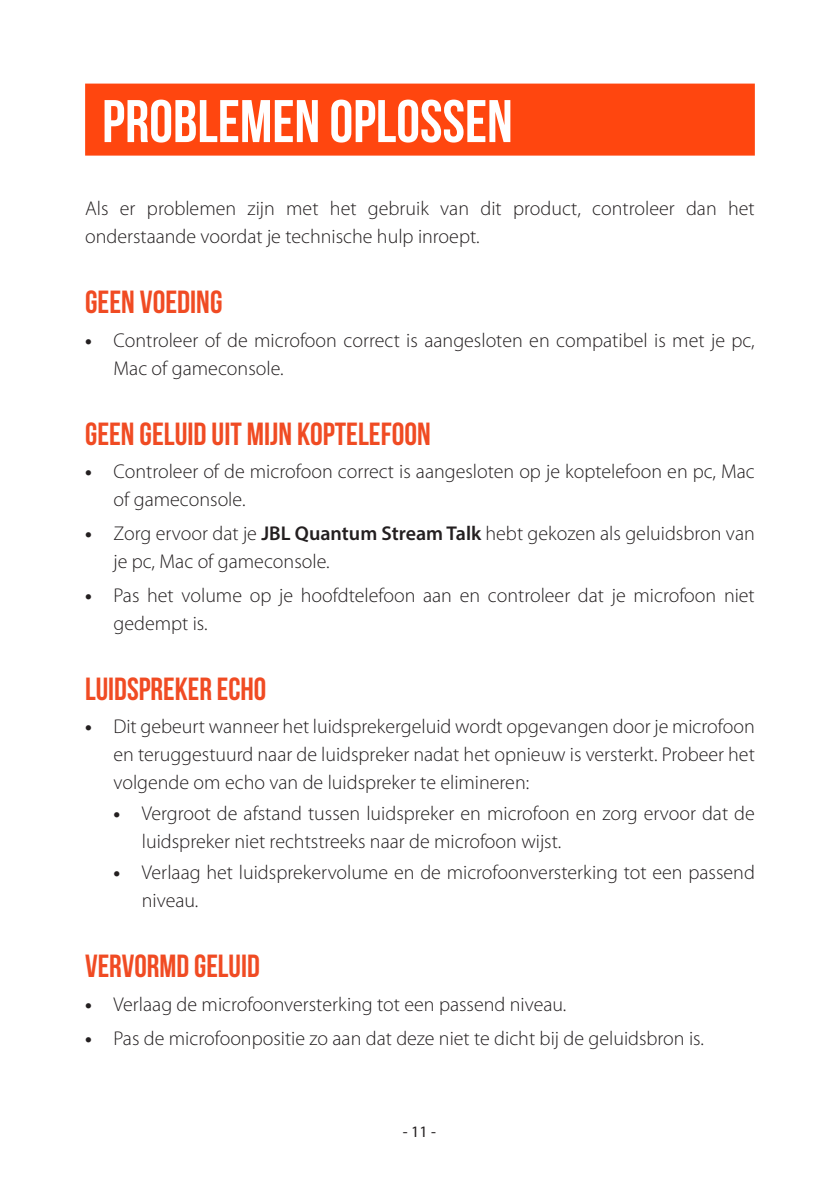
<style>
.page{position:relative;width:840px;height:1191px;background:#fff}
.page>*{position:absolute;margin:0;border:0;box-sizing:border-box;transform-origin:0 0}
.Title1{font:700 60px "Bebas Neue";color:#fff}
.Title3{font:700 32px "Bebas Neue";color:#f04b23}
.Body{font:300 20px/28px "Myriad Pro";color:#231f20}
.t1{font:16px "Myriad Pro";color:#231f20}
.s1{font-weight:700}
.s2{font-weight:600}
</style>
<div class="page">
<div style="left:85px;top:84px;width:669px;height:72px;background:#ff460f"></div>
<p class="Title1" style="left:102px;top:88px;width:412px">PROBLEMEN OPLOSSEN</p>
<p class="Body" style="left:85px;top:194px;width:670px">Als er problemen zijn met het gebruik van dit product, controleer dan het onderstaande voordat je technische hulp inroept.</p>
<p class="Title3" style="left:85px;top:284px;width:139px">GEEN VOEDING</p>
<p class="Body" style="left:113px;top:326px;width:642px;text-indent:-28px"><span class="s1">•</span> Controleer of de microfoon correct is aangesloten en compatibel is met je pc,<br>Mac of gameconsole.</p>
<p class="Title3" style="left:85px;top:416px;width:347px">GEEN GELUID UIT MIJN KOPTELEFOON</p>
<p class="Body" style="left:113px;top:458px;width:642px;text-indent:-28px"><span class="s1">•</span> Controleer of de microfoon correct is aangesloten op je koptelefoon en pc, Mac of gameconsole.</p>
<p class="Body" style="left:113px;top:519px;width:642px;text-indent:-28px"><span class="s1">•</span> Zorg ervoor dat je <span class="s2">JBL Quantum Stream Talk</span> hebt gekozen als geluidsbron van je pc, Mac of gameconsole.</p>
<p class="Body" style="left:113px;top:581px;width:642px;text-indent:-28px"><span class="s1">•</span> Pas het volume op je hoofdtelefoon aan en controleer dat je microfoon niet gedempt is.</p>
<p class="Title3" style="left:85px;top:671px;width:183px">LUIDSPREKER ECHO</p>
<p class="Body" style="left:113px;top:713px;width:642px;text-align:justify;text-indent:-28px"><span class="s1">•</span> Dit gebeurt wanneer het luidsprekergeluid wordt opgevangen door je microfoon en teruggestuurd naar de luidspreker nadat het opnieuw is versterkt. Probeer het volgende om echo van de luidspreker te elimineren:</p>
<p class="Body" style="left:142px;top:800px;width:614px;text-indent:-28px"><span class="s1">•</span> Vergroot de afstand tussen luidspreker en microfoon en zorg ervoor dat de luidspreker niet rechtstreeks naar de microfoon wijst.</p>
<p class="Body" style="left:142px;top:858px;width:614px;text-indent:-28px"><span class="s1">•</span> Verlaag het luidsprekervolume en de microfoonversterking tot een passend niveau.</p>
<p class="Title3" style="left:85px;top:948px;width:176px">VERVORMD GELUID</p>
<p class="Body" style="left:85px;top:990px;width:482px"><span class="s1">•</span> Verlaag de microfoonversterking tot een passend niveau.</p>
<p class="Body" style="left:85px;top:1024px;width:620px"><span class="s1">•</span> Pas de microfoonpositie zo aan dat deze niet te dicht bij de geluidsbron is.</p>
<p class="t1" style="left:402px;top:1122px;width:35px">- 11 -</p>
</div>
